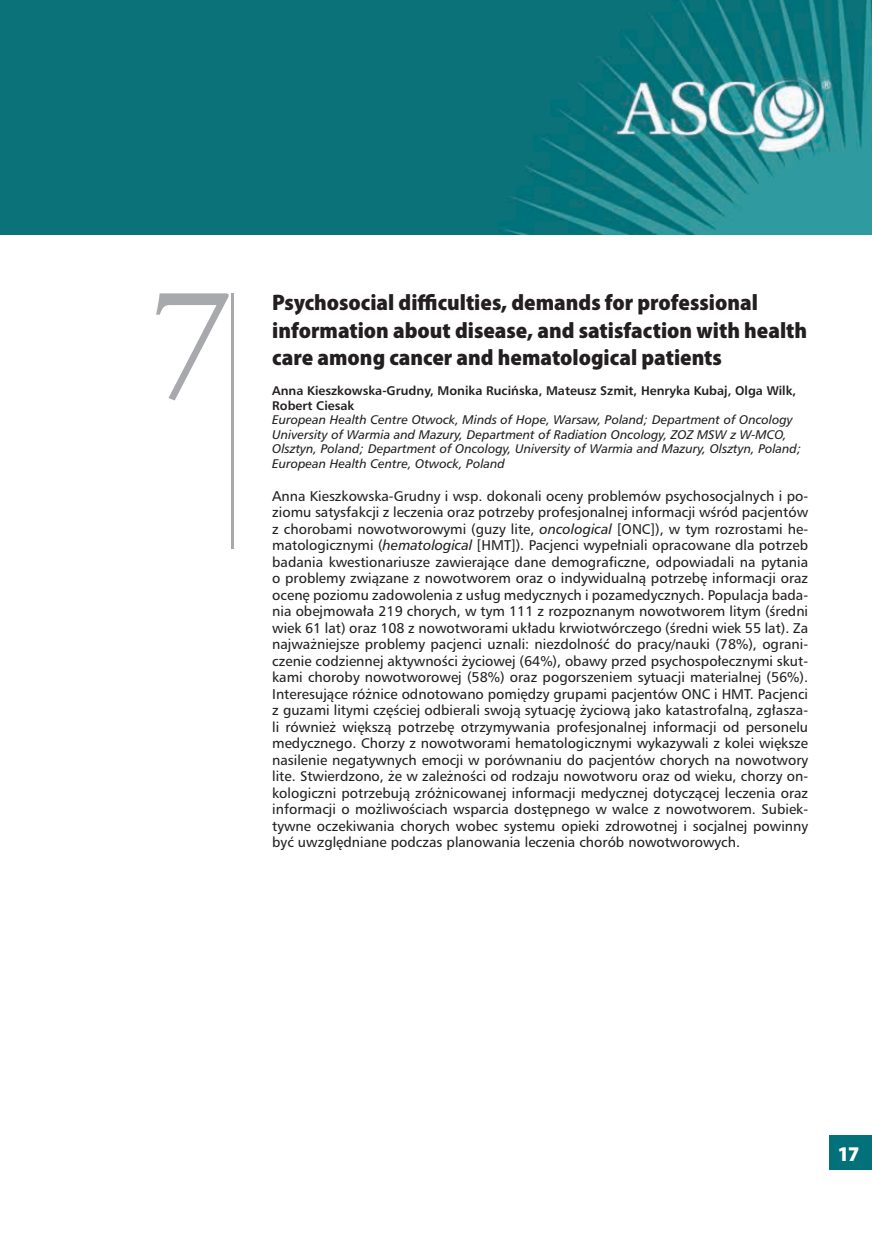
<style>
.page{position:relative;width:872px;height:1234px;background:#fff}
.page>*{position:absolute;margin:0;border:0;box-sizing:border-box;transform-origin:0 0}
.t1{font:150px "Class Garmnd PL";color:#a7a9ac}
.t2{font:900 semi-condensed 22.5px/27px "Myriad Pro";color:#231f20}
.t3{font:900 semi-condensed 21px "Myriad Pro";color:#fff}
.t4{font:13.5px/16.5px "Humnst 777 PL";color:#231f20;text-align:justify}
.t5{font:italic 12px/14.4px "Humnst 777 PL";color:#231f20}
.t6{font:700 12px/14.4px "Humnst 777 PL";color:#231f20}
.s1{font-style:italic}
</style>
<div class="page">
<img style="left:0;top:0;width:872px;height:234px">
<hr style="left:232px;top:293px;width:2px;height:256px;background:#a7a9ac">
<div style="left:829px;top:1135px;width:43px;height:34px;background:#037179"></div>
<h1 class="t1" style="left:149px;top:252px;width:86px">7</h1>
<h2 class="t2" style="left:272px;top:289px;width:536px">Psychosocial difficulties, demands for professional information about disease, and satisfaction with health care among cancer and hematological patients</h2>
<p class="t6" style="left:272px;top:383px;width:525px">Anna Kieszkowska-Grudny, Monika Rucińska, Mateusz Szmit, Henryka Kubaj, Olga Wilk,<br>Robert Ciesak</p>
<p class="t5" style="left:272px;top:412px;width:531px">European Health Centre Otwock, Minds of Hope, Warsaw, Poland; Department of Oncology University of Warmia and Mazury, Department of Radiation Oncology, ZOZ MSW z W-MCO, Olsztyn, Poland; Department of Oncology, University of Warmia and Mazury, Olsztyn, Poland; European Health Centre, Otwock, Poland</p>
<p class="t4" style="left:272px;top:487px;width:537px">Anna Kieszkowska-Grudny i wsp. dokonali oceny problemów psychosocjalnych i po&shy;ziomu satysfakcji z leczenia oraz potrzeby profesjonalnej informacji wśród pacjentów z chorobami nowotworowymi (guzy lite, <span class="s1">oncological</span> [ONC]), w tym rozrostami he&shy;matologicznymi (<span class="s1">hematological</span> [HMT]). Pacjenci wypełniali opracowane dla potrzeb badania kwestionariusze zawierające dane demograficzne, odpowiadali na pytania o problemy związane z nowotworem oraz o indywidualną potrzebę informacji oraz ocenę poziomu zadowolenia z usług medycznych i pozamedycznych. Populacja bada&shy;nia obejmowała 219 chorych, w tym 111 z rozpoznanym nowotworem litym (średni wiek 61 lat) oraz 108 z nowotworami układu krwiotwórczego (średni wiek 55 lat). Za najważniejsze problemy pacjenci uznali: niezdolność do pracy/nauki (78%), ograni&shy;czenie codziennej aktywności życiowej (64%), obawy przed psychospołecznymi skut&shy;kami choroby nowotworowej (58%) oraz pogorszeniem sytuacji materialnej (56%).<br>Interesujące różnice odnotowano pomiędzy grupami pacjentów ONC i HMT. Pacjenci z guzami litymi częściej odbierali swoją sytuację życiową jako katastrofalną, zgłasza&shy;li również większą potrzebę otrzymywania profesjonalnej informacji od personelu medycznego. Chorzy z nowotworami hematologicznymi wykazywali z kolei większe nasilenie negatywnych emocji w porównaniu do pacjentów chorych na nowotwory lite. Stwierdzono, że w zależności od rodzaju nowotworu oraz od wieku, chorzy on&shy;kologiczni potrzebują zróżnicowanej informacji medycznej dotyczącej leczenia oraz informacji o możliwościach wsparcia dostępnego w walce z nowotworem. Subiek&shy;tywne oczekiwania chorych wobec systemu opieki zdrowotnej i socjalnej powinny być uwzględniane podczas planowania leczenia chorób nowotworowych.</p>
<h3 class="t3" style="left:838px;top:1141px;width:23px">17</h3>
</div>
